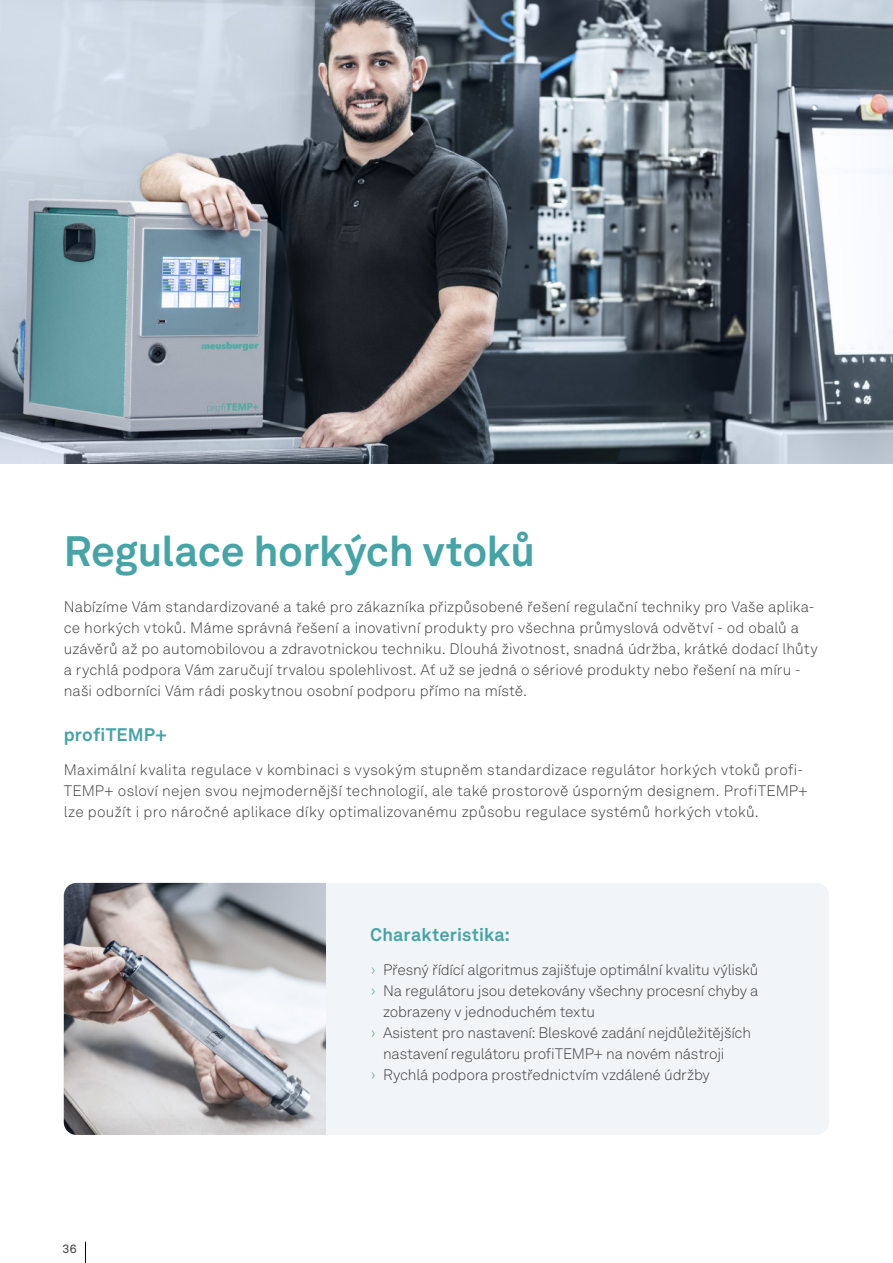
<style>
.page{position:relative;width:893px;height:1263px;background:#fff}
.page>*{position:absolute;margin:0;border:0;box-sizing:border-box;transform-origin:0 0}
.t1{font:700 42px "Akkurat LL";letter-spacing:-.01em;color:#46a4a6}
.t2{font:700 18px "Akkurat LL";letter-spacing:.01em;color:#46a4a6}
.t3{font:300 15px/21px "Akkurat LL";letter-spacing:.005em;color:#3d3d3c}
.t4{font:300 15px "Akkurat LL";letter-spacing:-.015em;color:#3d3d3c}
.t5{font:12px "Akkurat Mono LL";color:#3d3d3c}
.s1{color:#46a4a6}
</style>
<div class="page">
<svg style="left:85px;top:1242px;width:1px;height:21px"></svg>
<div style="left:64px;top:883px;width:765px;height:252px;background:#f2f5f7;border-radius:13px"></div>
<img style="left:64px;top:883px;width:262px;height:252px">
<img style="left:0;top:0;width:893px;height:463px">
<h1 class="t1" style="left:64px;top:519px;width:473px">Regulace horkých vtoků</h1>
<p class="t3" style="left:64px;top:596px;width:755px">Nabízíme Vám standardizované a také pro zákazníka přizpůsobené řešení regulační techniky pro Vaše aplika&shy;ce horkých vtoků. Máme správná řešení a inovativní produkty pro všechna průmyslová odvětví - od obalů a uzávěrů až po automobilovou a zdravotnickou techniku. Dlouhá životnost, snadná údržba, krátké dodací lhůty a rychlá podpora Vám zaručují trvalou spolehlivost. Ať už se jedná o sériové produkty nebo řešení na míru - naši odborníci Vám rádi poskytnou osobní podporu přímo na místě.</p>
<p class="t2" style="left:64px;top:721px;width:105px">profiTEMP+</p>
<p class="t3" style="left:64px;top:759px;width:745px">Maximální kvalita regulace v kombinaci s vysokým stupněm standardizace regulátor horkých vtoků profi-<br>TEMP+ osloví nejen svou nejmodernější technologií, ale také prostorově úsporným designem. ProfiTEMP+ lze použít i pro náročné aplikace díky optimalizovanému způsobu regulace systémů horkých vtoků.</p>
<p class="t5" style="left:62px;top:1241px;width:16px">36</p>
<p class="t2" style="left:370px;top:921px;width:141px">Charakteristika:</p>
<p class="t4" style="left:371px;top:959px;width:389px"><span class="s1">›</span> Přesný řídící algoritmus zajišťuje optimální kvalitu výlisků</p>
<p class="t4" style="left:371px;top:980px;width:389px"><span class="s1">›</span> Na regulátoru jsou detekovány všechny procesní chyby a</p>
<p class="t4" style="left:383px;top:1001px;width:214px">zobrazeny v jednoduchém textu</p>
<p class="t4" style="left:371px;top:1022px;width:381px"><span class="s1">›</span> Asistent pro nastavení: Bleskové zadání nejdůležitějších</p>
<p class="t4" style="left:383px;top:1043px;width:343px">nastavení regulátoru profiTEMP+ na novém nástroji</p>
<p class="t4" style="left:371px;top:1064px;width:340px"><span class="s1">›</span> Rychlá podpora prostřednictvím vzdálené údržby</p>
</div>
